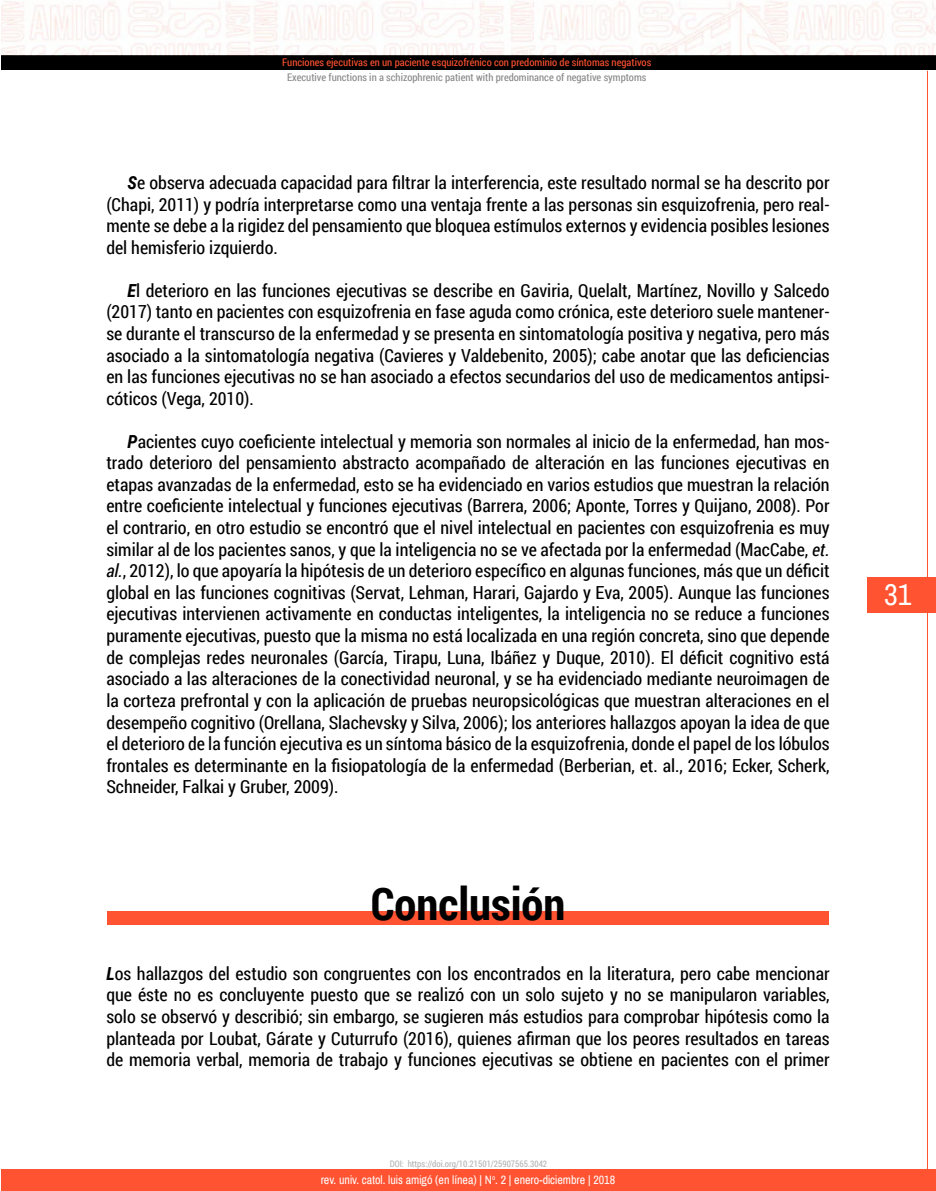
<style>
.page{position:relative;width:936px;height:1191px;background:#fff}
.page>*{position:absolute;margin:0;border:0;box-sizing:border-box;transform-origin:0 0}
.t1{font:700 45px "Roboto Condensed";color:#000}
.t2{font:30px "Archivo Narrow";color:#fff}
.t3{font:18px/21.6px "Roboto Condensed";color:#000;text-align:justify}
.t4{font:12px "Archivo Narrow";color:#fff}
.t5{font:10.5px "Roboto Condensed";color:#ff5331}
.t6{font:10.5px "Roboto Condensed";color:#878787}
.t7{font:9px "Roboto Condensed";color:#b3b2b2}
.s1{font-weight:700;font-style:italic}
.s2{font-style:italic}
</style>
<div class="page">
<div style="left:1px;top:1169px;width:934px;height:22px;background:#ff5331"></div>
<div style="left:867px;top:577px;width:68px;height:36px;background:#ff5331"></div>
<div style="left:1px;top:56px;width:934px;height:14px;background:#000"></div>
<img style="left:1px;top:1px;width:934px;height:55px">
<hr style="left:927px;top:71px;width:1px;height:1098px;background:#ff5331">
<div style="left:107px;top:911px;width:721px;height:13px;background:#ff5331"></div>
<p class="t5" style="left:282px;top:55px;width:370px">Funciones ejecutivas en un paciente esquizofrénico con predominio de síntomas negativos</p>
<p class="t6" style="left:287px;top:70px;width:361px">Executive functions in a schizophrenic patient with predominance of negative symptoms</p>
<p class="t3" style="left:106px;top:171px;width:724px;text-indent:21px"><span class="s1">S</span>e observa adecuada capacidad para filtrar la interferencia, este resultado normal se ha descrito por (Chapi, 2011) y podría interpretarse como una ventaja frente a las personas sin esquizofrenia, pero real&shy;mente se debe a la rigidez del pensamiento que bloquea estímulos externos y evidencia posibles lesiones del hemisferio izquierdo.</p>
<p class="t3" style="left:106px;top:279px;width:724px;text-indent:21px"><span class="s1">E</span>l deterioro en las funciones ejecutivas se describe en Gaviria, Quelalt, Martínez, Novillo y Salcedo (2017) tanto en pacientes con esquizofrenia en fase aguda como crónica, este deterioro suele mantener&shy;se durante el transcurso de la enfermedad y se presenta en sintomatología positiva y negativa, pero más asociado a la sintomatología negativa (Cavieres y Valdebenito, 2005); cabe anotar que las deficiencias en las funciones ejecutivas no se han asociado a efectos secundarios del uso de medicamentos antipsi&shy;cóticos (Vega, 2010).</p>
<p class="t3" style="left:106px;top:430px;width:724px;text-indent:21px"><span class="s1">P</span>acientes cuyo coeficiente intelectual y memoria son normales al inicio de la enfermedad, han mos&shy;trado deterioro del pensamiento abstracto acompañado de alteración en las funciones ejecutivas en etapas avanzadas de la enfermedad, esto se ha evidenciado en varios estudios que muestran la relación entre coeficiente intelectual y funciones ejecutivas (Barrera, 2006; Aponte, Torres y Quijano, 2008). Por el contrario, en otro estudio se encontró que el nivel intelectual en pacientes con esquizofrenia es muy similar al de los pacientes sanos, y que la inteligencia no se ve afectada por la enfermedad (MacCabe, <span class="s2">et. al.</span>, 2012), lo que apoyaría la hipótesis de un deterioro específico en algunas funciones, más que un déficit global en las funciones cognitivas (Servat, Lehman, Harari, Gajardo y Eva, 2005). Aunque las funciones ejecutivas intervienen activamente en conductas inteligentes, la inteligencia no se reduce a funciones puramente ejecutivas, puesto que la misma no está localizada en una región concreta, sino que depende de complejas redes neuronales (García, Tirapu, Luna, Ibáñez y Duque, 2010). El déficit cognitivo está asociado a las alteraciones de la conectividad neuronal, y se ha evidenciado mediante neuroimagen de la corteza prefrontal y con la aplicación de pruebas neuropsicológicas que muestran alteraciones en el desempeño cognitivo (Orellana, Slachevsky y Silva, 2006); los anteriores hallazgos apoyan la idea de que el deterioro de la función ejecutiva es un síntoma básico de la esquizofrenia, donde el papel de los lóbulos frontales es determinante en la fisiopatología de la enfermedad (Berberian, et. al., 2016; Ecker, Scherk, Schneider, Falkai y Gruber, 2009).</p>
<h1 class="t1" style="left:370px;top:872px;width:196px">Conclusión</h1>
<p class="t3" style="left:106px;top:962px;width:724px"><span class="s1">L</span>os hallazgos del estudio son congruentes con los encontrados en la literatura, pero cabe mencionar que éste no es concluyente puesto que se realizó con un solo sujeto y no se manipularon variables, solo se observó y describió; sin embargo, se sugieren más estudios para comprobar hipótesis como la planteada por Loubat, Gárate y Cuturrufo (2016), quienes afirman que los peores resultados en tareas de memoria verbal, memoria de trabajo y funciones ejecutivas se obtiene en pacientes con el primer</p>
<p class="t7" style="left:390px;top:1157px;width:159px">DOI: https://doi.org/10.21501/25907565.3042</p>
<p class="t4" style="left:321px;top:1172px;width:296px">rev. univ. catol. luis amigó (en línea) | N<sup>o</sup>. 2 | enero-diciembre | 2018</p>
<h2 class="t2" style="left:884px;top:576px;width:29px">31</h2>
</div>
